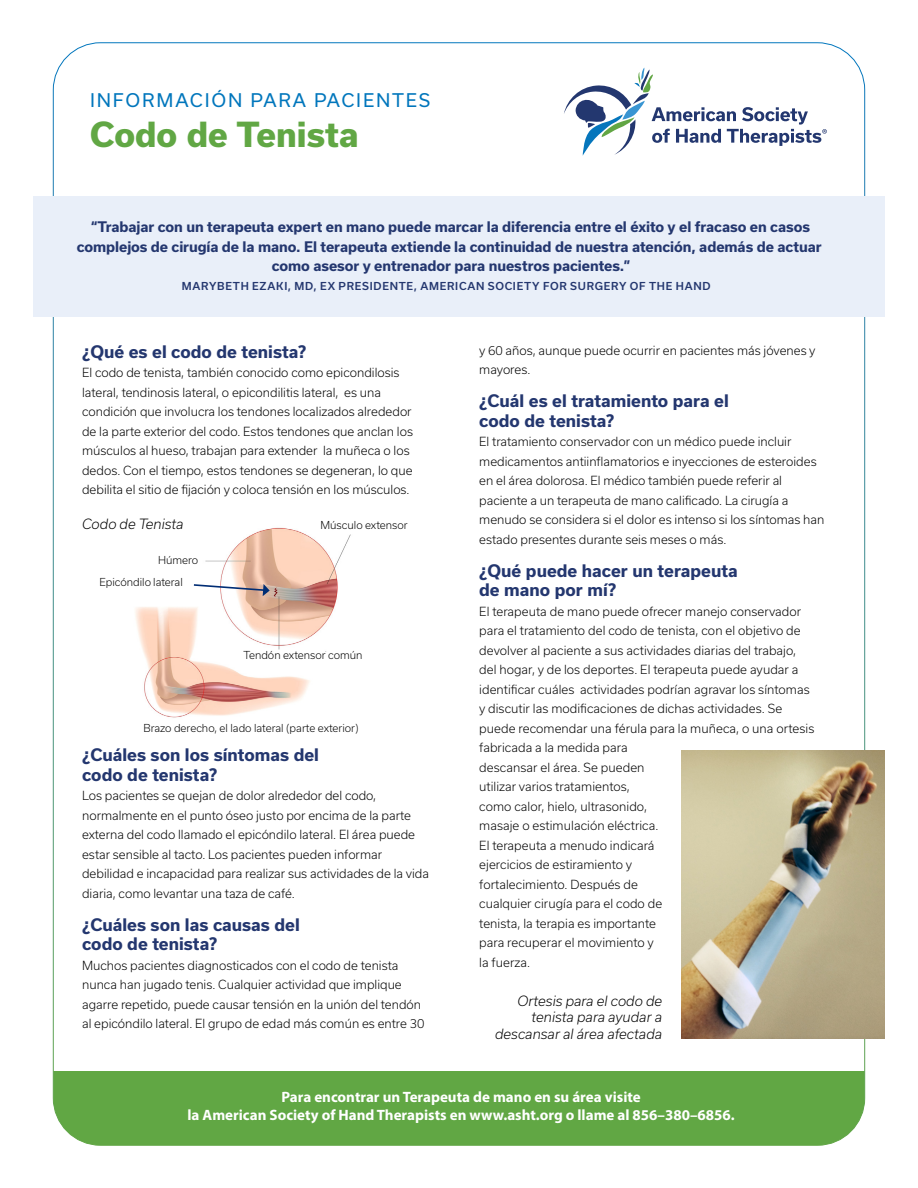
<style>
.page{position:relative;width:918px;height:1188px;background:#fff}
.page>*{position:absolute;margin:0;border:0;box-sizing:border-box;transform-origin:0 0}
.t1{font:800 33px "Usual";color:#61a744}
.t2{font:18px "Usual";letter-spacing:.1em;color:#0176bc}
.t3{font:700 16.5px/19.5px "Usual";color:#24376f}
.t4{font:700 15px/18px "Myriad Pro";color:#fff;text-align:center}
.t5{font:700 13.95px/19.5px "Usual";letter-spacing:-.005em;color:#24376f;text-align:center}
.t6{font:italic 300 13.5px/16.5px "Usual";color:#000;text-align:right}
.t7{font:300 12px/19.5px "Usual";color:#000}
.t8{font:300 10.5px "Usual";color:#000}
.t9{font:500 10.5px "Usual";letter-spacing:.07em;color:#24376f}
</style>
<div class="page">
<div style="left:53px;top:1071px;width:812px;height:74px;background:#61a744"></div>
<div style="left:33px;top:197px;width:852px;height:120px;background:#e9eff9"></div>
<svg style="left:564px;top:68px;width:263px;height:88px"></svg>
<img style="left:682px;top:751px;width:203px;height:288px">
<img style="left:135px;top:527px;width:216px;height:191px">
<svg style="left:192px;top:583px;width:78px;height:13px"></svg>
<h2 class="t2" style="left:90px;top:90px;width:342px">INFORMACIÓN PARA PACIENTES</h2>
<h1 class="t1" style="left:90px;top:115px;width:270px">Codo de Tenista</h1>
<p class="t5" style="left:77px;top:217px;width:747px">“Trabajar con un terapeuta expert en mano puede marcar la diferencia entre el éxito y el fracaso en casos complejos de cirugía de la mano. El terapeuta extiende la continuidad de nuestra atención, además de actuar como asesor y entrenador para nuestros pacientes.”</p>
<p class="t9" style="left:182px;top:280px;width:530px">MARYBETH EZAKI, MD, EX PRESIDENTE, AMERICAN SOCIETY FOR SURGERY OF THE HAND</p>
<h3 class="t3" style="left:82px;top:342px;width:226px">¿Qué es el codo de tenista?</h3>
<p class="t7" style="left:82px;top:363px;width:332px">El codo de tenista, también conocido como epicondilosis lateral, tendinosis lateral, o epicondilitis lateral, es una condición que involucra los tendones localizados alrededor de la parte exterior del codo. Estos tendones que anclan los músculos al hueso, trabajan para extender la muñeca o los dedos. Con el tiempo, estos tendones se degeneran, lo que debilita el sitio de fijación y coloca tensión en los músculos.</p>
<p class="t6" style="left:82px;top:516px;width:103px">Codo de Tenista</p>
<p class="t8" style="left:321px;top:519px;width:89px">Músculo extensor</p>
<p class="t8" style="left:158px;top:554px;width:42px">Húmero</p>
<p class="t8" style="left:99px;top:576px;width:85px">Epicóndilo lateral</p>
<p class="t8" style="left:243px;top:649px;width:121px">Tendón extensor común</p>
<p class="t8" style="left:144px;top:722px;width:217px">Brazo derecho, el lado lateral (parte exterior)</p>
<h3 class="t3" style="left:82px;top:746px;width:238px">¿Cuáles son los síntomas del codo de tenista?</h3>
<p class="t7" style="left:82px;top:786px;width:348px">Los pacientes se quejan de dolor alrededor del codo, normalmente en el punto óseo justo por encima de la parte externa del codo llamado el epicóndilo lateral. El área puede estar sensible al tacto. Los pacientes pueden informar debilidad e incapacidad para realizar sus actividades de la vida diaria, como levantar una taza de café.</p>
<h3 class="t3" style="left:82px;top:915px;width:219px">¿Cuáles son las causas del codo de tenista?</h3>
<p class="t7" style="left:82px;top:956px;width:344px">Muchos pacientes diagnosticados con el codo de tenista nunca han jugado tenis. Cualquier actividad que implique agarre repetido, puede causar tensión en la unión del tendón al epicóndilo lateral. El grupo de edad más común es entre 30</p>
<p class="t7" style="left:479px;top:340px;width:338px">y 60 años, aunque puede ocurrir en pacientes más jóvenes y mayores.</p>
<h3 class="t3" style="left:479px;top:391px;width:251px">¿Cuál es el tratamiento para el codo de tenista?</h3>
<p class="t7" style="left:479px;top:432px;width:347px">El tratamiento conservador con un médico puede incluir medicamentos antiinflamatorios e inyecciones de esteroides en el área dolorosa. El médico también puede referir al paciente a un terapeuta de mano calificado. La cirugía a menudo se considera si el dolor es intenso si los síntomas han estado presentes durante seis meses o más.</p>
<h3 class="t3" style="left:479px;top:561px;width:260px">¿Qué puede hacer un terapeuta de mano por mí?</h3>
<p class="t7" style="left:479px;top:601px;width:337px">El terapeuta de mano puede ofrecer manejo conservador para el tratamiento del codo de tenista, con el objetivo de devolver al paciente a sus actividades diarias del trabajo, del hogar, y de los deportes. El terapeuta puede ayudar a identificar cuáles actividades podrían agravar los síntomas y discutir las modificaciones de dichas actividades. Se puede recomendar una férula para la muñeca, o una ortesis fabricada a la medida para<br>descansar el área. Se pueden<br>utilizar varios tratamientos,<br>como calor, hielo, ultrasonido,<br>masaje o estimulación eléctrica.<br>El terapeuta a menudo indicará<br>ejercicios de estiramiento y<br>fortalecimiento. Después de<br>cualquier cirugía para el codo de<br>tenista, la terapia es importante<br>para recuperar el movimiento y<br>la fuerza.</p>
<p class="t6" style="left:495px;top:992px;width:169px">Ortesis para el codo de tenista para ayudar a descansar al área afectada</p>
<p class="t4" style="left:188px;top:1087px;width:549px">Para encontrar un Terapeuta de mano en su área visite<br>la American Society of Hand Therapists en www.asht.org o llame al 856–380–6856.</p>
</div>
